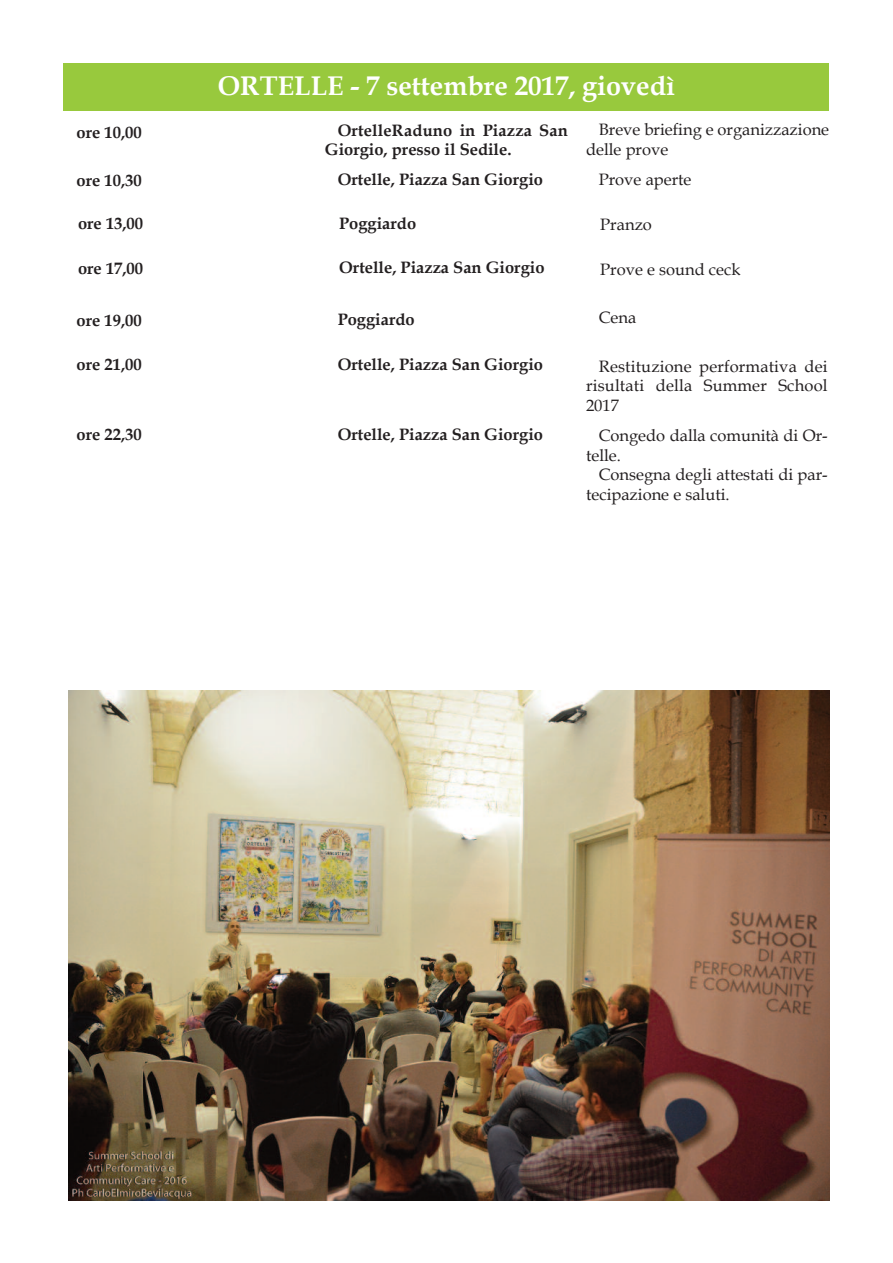
<style>
.page{position:relative;width:893px;height:1263px;background:#fff}
.page>*{position:absolute;margin:0;border:0;box-sizing:border-box;transform-origin:0 0}
.t1{font:700 27px "Book Antiqua";color:#fff}
.t2{font:700 16.5px/19.5px "Book Antiqua";color:#231f20}
.t3{font:16.5px/19.5px "Book Antiqua";color:#231f20}
</style>
<div class="page">
<div style="left:64px;top:64px;width:765px;height:47px;background:#98c93d"></div>
<img style="left:68px;top:690px;width:761px;height:511px">
<h1 class="t1" style="left:218px;top:70px;width:459px">ORTELLE - 7 settembre 2017, giovedì</h1>
<p class="t2" style="left:77px;top:123px;width:67px">ore 10,00</p>
<p class="t2" style="left:325px;top:121px;width:245px;text-indent:13px">OrtelleRaduno in Piazza San<br>Giorgio, presso il Sedile.</p>
<p class="t3" style="left:586px;top:120px;width:245px;text-indent:13px">Breve briefing e organizzazione delle prove</p>
<p class="t2" style="left:77px;top:170px;width:67px">ore 10,30</p>
<p class="t2" style="left:338px;top:170px;width:207px">Ortelle, Piazza San Giorgio</p>
<p class="t3" style="left:599px;top:170px;width:94px">Prove aperte</p>
<p class="t2" style="left:78px;top:214px;width:67px">ore 13,00</p>
<p class="t2" style="left:339px;top:214px;width:79px">Poggiardo</p>
<p class="t3" style="left:600px;top:215px;width:53px">Pranzo</p>
<p class="t2" style="left:78px;top:259px;width:67px">ore 17,00</p>
<p class="t2" style="left:339px;top:258px;width:207px">Ortelle, Piazza San Giorgio</p>
<p class="t3" style="left:600px;top:260px;width:142px">Prove e sound ceck</p>
<p class="t2" style="left:77px;top:311px;width:67px">ore 19,00</p>
<p class="t2" style="left:338px;top:310px;width:79px">Poggiardo</p>
<p class="t3" style="left:599px;top:308px;width:39px">Cena</p>
<p class="t2" style="left:77px;top:355px;width:67px">ore 21,00</p>
<p class="t2" style="left:338px;top:355px;width:207px">Ortelle, Piazza San Giorgio</p>
<p class="t3" style="left:586px;top:356px;width:243px;text-align:justify;text-indent:13px">Restituzione performativa dei risultati della Summer School 2017</p>
<p class="t2" style="left:77px;top:425px;width:67px">ore 22,30</p>
<p class="t2" style="left:338px;top:425px;width:207px">Ortelle, Piazza San Giorgio</p>
<p class="t3" style="left:586px;top:426px;width:243px;text-indent:13px">Congedo dalla comunità di Or&shy;telle.</p>
<p class="t3" style="left:586px;top:465px;width:243px;text-indent:13px">Consegna degli attestati di par&shy;tecipazione e saluti.</p>
</div>
